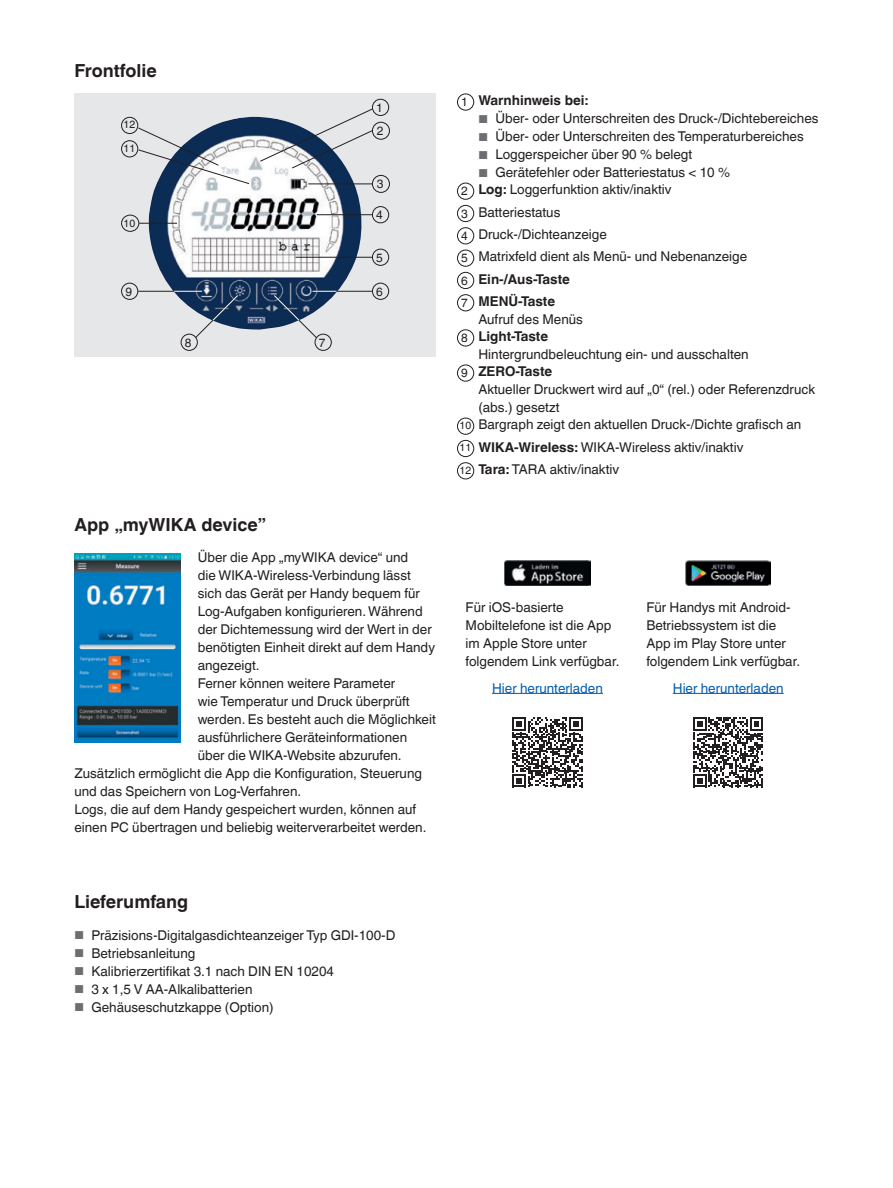
<style>
.page{position:relative;width:893px;height:1188px;background:#fff}
.page>*{position:absolute;margin:0;border:0;box-sizing:border-box;transform-origin:0 0}
.t1{font:700 18px "Helvetica World";color:#231f20}
.t2{font:13.5px/18px "Helvetica World";color:#231f20}
.t3{font:13.5px "Helvetica World";color:#065ead}
.t4{font:700 13.5px "Helvetica World";color:#231f20}
.t5{font:12px "Helvetica World";color:#231f20}
.t6{font:10.5px "Helvetica World";color:#231f20}
.s1{font-size:11.55px;color:#6d6e71}
.s2{font-weight:400;font-size:12px}
.s3{font-size:12px}
.s4{font-weight:700}
.s5{font-size:10.5px}
</style>
<div class="page">
<div style="left:74px;top:94px;width:362px;height:263px;background:#e6e7e9"></div>
<img style="left:149px;top:117px;width:213px;height:213px">
<hr style="left:296px;top:257px;width:76px;height:1px;background:#231f20">
<hr style="left:313px;top:291px;width:59px;height:1px;background:#231f20">
<svg style="left:273px;top:291px;width:63px;height:48px"></svg>
<hr style="left:138px;top:291px;width:60px;height:1px;background:#231f20">
<svg style="left:174px;top:291px;width:65px;height:48px"></svg>
<hr style="left:317px;top:214px;width:55px;height:1px;background:#231f20">
<hr style="left:308px;top:184px;width:64px;height:1px;background:#231f20">
<hr style="left:139px;top:223px;width:38px;height:1px;background:#231f20">
<svg style="left:259px;top:108px;width:114px;height:61px"></svg>
<svg style="left:138px;top:127px;width:112px;height:58px"></svg>
<div style="left:372px;top:249px;width:17px;height:17px;border:1px solid #231f20;border-radius:50%"></div>
<div style="left:121px;top:283px;width:17px;height:17px;border:1px solid #231f20;border-radius:50%"></div>
<div style="left:315px;top:334px;width:17px;height:17px;border:1px solid #231f20;border-radius:50%"></div>
<div style="left:181px;top:334px;width:17px;height:17px;border:1px solid #231f20;border-radius:50%"></div>
<div style="left:372px;top:283px;width:17px;height:17px;border:1px solid #231f20;border-radius:50%"></div>
<div style="left:372px;top:206px;width:17px;height:17px;border:1px solid #231f20;border-radius:50%"></div>
<div style="left:121px;top:215px;width:18px;height:17px;border:1px solid #231f20;border-radius:50%"></div>
<div style="left:372px;top:175px;width:18px;height:18px;border:1px solid #231f20;border-radius:50%"></div>
<div style="left:372px;top:122px;width:18px;height:18px;border:1px solid #231f20;border-radius:50%"></div>
<div style="left:121px;top:140px;width:17px;height:17px;border:1px solid #231f20;border-radius:50%"></div>
<div style="left:121px;top:117px;width:17px;height:17px;border:1px solid #231f20;border-radius:50%"></div>
<div style="left:372px;top:99px;width:17px;height:17px;border:1px solid #231f20;border-radius:50%"></div>
<div style="left:457px;top:94px;width:17px;height:17px;border:1px solid #231f20;border-radius:50%"></div>
<div style="left:457px;top:183px;width:17px;height:17px;border:1px solid #231f20;border-radius:50%"></div>
<div style="left:457px;top:205px;width:17px;height:17px;border:1px solid #231f20;border-radius:50%"></div>
<div style="left:457px;top:227px;width:17px;height:17px;border:1px solid #231f20;border-radius:50%"></div>
<div style="left:457px;top:250px;width:17px;height:17px;border:1px solid #231f20;border-radius:50%"></div>
<div style="left:457px;top:272px;width:17px;height:17px;border:1px solid #231f20;border-radius:50%"></div>
<div style="left:457px;top:294px;width:17px;height:17px;border:1px solid #231f20;border-radius:50%"></div>
<div style="left:457px;top:329px;width:17px;height:17px;border:1px solid #231f20;border-radius:50%"></div>
<div style="left:457px;top:365px;width:17px;height:17px;border:1px solid #231f20;border-radius:50%"></div>
<div style="left:457px;top:418px;width:17px;height:17px;border:1px solid #231f20;border-radius:50%"></div>
<div style="left:457px;top:440px;width:17px;height:17px;border:1px solid #231f20;border-radius:50%"></div>
<div style="left:457px;top:462px;width:17px;height:17px;border:1px solid #231f20;border-radius:50%"></div>
<img style="left:505px;top:560px;width:85px;height:26px">
<img style="left:686px;top:560px;width:85px;height:25px">
<hr style="left:492px;top:693px;width:111px;height:1px;background:#065ead">
<hr style="left:673px;top:693px;width:111px;height:1px;background:#065ead">
<svg style="left:512px;top:717px;width:70px;height:70px"></svg>
<svg style="left:693px;top:717px;width:70px;height:70px"></svg>
<img style="left:74px;top:553px;width:107px;height:189px">
<h1 class="t1" style="left:74px;top:63px;width:84px">Frontfolie</h1>
<p class="t6" style="left:124px;top:118px;width:13px">12</p>
<p class="t6" style="left:124px;top:142px;width:13px">11</p>
<p class="t6" style="left:124px;top:217px;width:13px">10</p>
<p class="t5" style="left:125px;top:284px;width:8px">9</p>
<p class="t5" style="left:185px;top:335px;width:8px">8</p>
<p class="t5" style="left:319px;top:335px;width:8px">7</p>
<p class="t5" style="left:376px;top:101px;width:8px">1</p>
<p class="t5" style="left:377px;top:124px;width:8px">2</p>
<p class="t5" style="left:377px;top:177px;width:8px">3</p>
<p class="t5" style="left:376px;top:208px;width:8px">4</p>
<p class="t5" style="left:376px;top:250px;width:8px">5</p>
<p class="t5" style="left:376px;top:284px;width:8px">6</p>
<h1 class="t1" style="left:74px;top:518px;width:193px">App „myWIKA device”</h1>
<p class="t2" style="left:198px;top:548px;width:212px">Über die App „myWIKA device“ und</p>
<p class="t2" style="left:198px;top:566px;width:215px">die WIKA-Wireless-Verbindung lässt</p>
<p class="t2" style="left:198px;top:584px;width:224px">sich das Gerät per Handy bequem für</p>
<p class="t2" style="left:198px;top:602px;width:227px">Log-Aufgaben konfigurieren. Während</p>
<p class="t2" style="left:198px;top:620px;width:235px">der Dichtemessung wird der Wert in der</p>
<p class="t2" style="left:198px;top:638px;width:239px">benötigten Einheit direkt auf dem Handy</p>
<p class="t2" style="left:198px;top:656px;width:63px">angezeigt.</p>
<p class="t2" style="left:198px;top:674px;width:199px">Ferner können weitere Parameter</p>
<p class="t2" style="left:198px;top:692px;width:213px">wie Temperatur und Druck überprüft</p>
<p class="t2" style="left:198px;top:710px;width:239px">werden. Es besteht auch die Möglichkeit</p>
<p class="t2" style="left:198px;top:728px;width:211px">ausführlichere Geräteinformationen</p>
<p class="t2" style="left:198px;top:746px;width:205px">über die WIKA-Website abzurufen.</p>
<p class="t2" style="left:74px;top:764px;width:349px">Zusätzlich ermöglicht die App die Konfiguration, Steuerung</p>
<p class="t2" style="left:74px;top:782px;width:228px">und das Speichern von Log-Verfahren.</p>
<p class="t2" style="left:74px;top:800px;width:343px">Logs, die auf dem Handy gespeichert wurden, können auf</p>
<p class="t2" style="left:74px;top:818px;width:354px">einen PC übertragen und beliebig weiterverarbeitet werden.</p>
<h1 class="t1" style="left:74px;top:895px;width:115px">Lieferumfang</h1>
<p class="t2" style="left:74px;top:926px;width:323px"><span class="s1">■</span> Präzisions-Digitalgasdichteanzeiger Typ GDI-100-D</p>
<p class="t2" style="left:74px;top:944px;width:122px"><span class="s1">■</span> Betriebsanleitung</p>
<p class="t2" style="left:74px;top:962px;width:261px"><span class="s1">■</span> Kalibrierzertifikat 3.1 nach DIN EN 10204</p>
<p class="t2" style="left:74px;top:980px;width:180px"><span class="s1">■</span> 3 x 1,5 V AA-Alkalibatterien</p>
<p class="t2" style="left:74px;top:998px;width:201px"><span class="s1">■</span> Gehäuseschutzkappe (Option)</p>
<p class="t4" style="left:461px;top:95px;width:129px"><span class="s2">1</span> Warnhinweis bei:</p>
<p class="t2" style="left:478px;top:110px;width:342px"><span class="s1">■</span> Über- oder Unterschreiten des Druck-/Dichtebereiches</p>
<p class="t2" style="left:478px;top:128px;width:327px"><span class="s1">■</span> Über- oder Unterschreiten des Temperaturbereiches</p>
<p class="t2" style="left:478px;top:146px;width:215px"><span class="s1">■</span> Loggerspeicher über 90 % belegt</p>
<p class="t2" style="left:461px;top:164px;width:270px;line-height:17.1px;text-indent:17px"><span class="s1">■</span> Gerätefehler oder Batteriestatus &lt; 10 %<br><span class="s3">2</span> <span class="s4">Log:</span> Loggerfunktion aktiv/inaktiv</p>
<p class="t2" style="left:461px;top:201px;width:287px;line-height:22.4px"><span class="s3">3</span> Batteriestatus<br><span class="s3">4</span> Druck-/Dichteanzeige<br><span class="s3">5</span> Matrixfeld dient als Menü- und Nebenanzeige<br><span class="s3">6</span> <span class="s4">Ein-/Aus-Taste<br></span><span class="s3">7</span> <span class="s4">MENÜ-Taste</span></p>
<p class="t2" style="left:461px;top:311px;width:123px;line-height:17.1px;text-indent:17px">Aufruf des Menüs<br><span class="s3">8</span> <span class="s4">Light-Taste</span></p>
<p class="t2" style="left:461px;top:346px;width:289px;line-height:17.1px;text-indent:17px">Hintergrundbeleuchtung ein- und ausschalten<br><span class="s3">9</span> <span class="s4">ZERO-Taste</span></p>
<p class="t2" style="left:478px;top:381px;width:338px">Aktueller Druckwert wird auf „0“ (rel.) oder Referenzdruck</p>
<p class="t2" style="left:478px;top:399px;width:83px">(abs.) gesetzt</p>
<p class="t2" style="left:459px;top:416px;width:343px"><span class="s5">10</span> Bargraph zeigt den aktuellen Druck-/Dichte grafisch an</p>
<p class="t2" style="left:459px;top:436px;width:285px;line-height:22.4px"><span class="s5">11</span> <span class="s4">WIKA-Wireless:</span> WIKA-Wireless aktiv/inaktiv<br><span class="s5">12</span> <span class="s4">Tara:</span> TARA aktiv/inaktiv</p>
<p class="t2" style="left:466px;top:599px;width:155px">Für iOS-basierte<br>Mobiltelefone ist die App im Apple Store unter folgendem Link verfügbar.</p>
<p class="t2" style="left:646px;top:599px;width:155px">Für Handys mit Android-<br>Betriebssystem ist die<br>App im Play Store unter folgendem Link verfügbar.</p>
<p class="t3" style="left:492px;top:680px;width:112px">Hier herunterladen</p>
<p class="t3" style="left:673px;top:680px;width:112px">Hier herunterladen</p>
</div>
